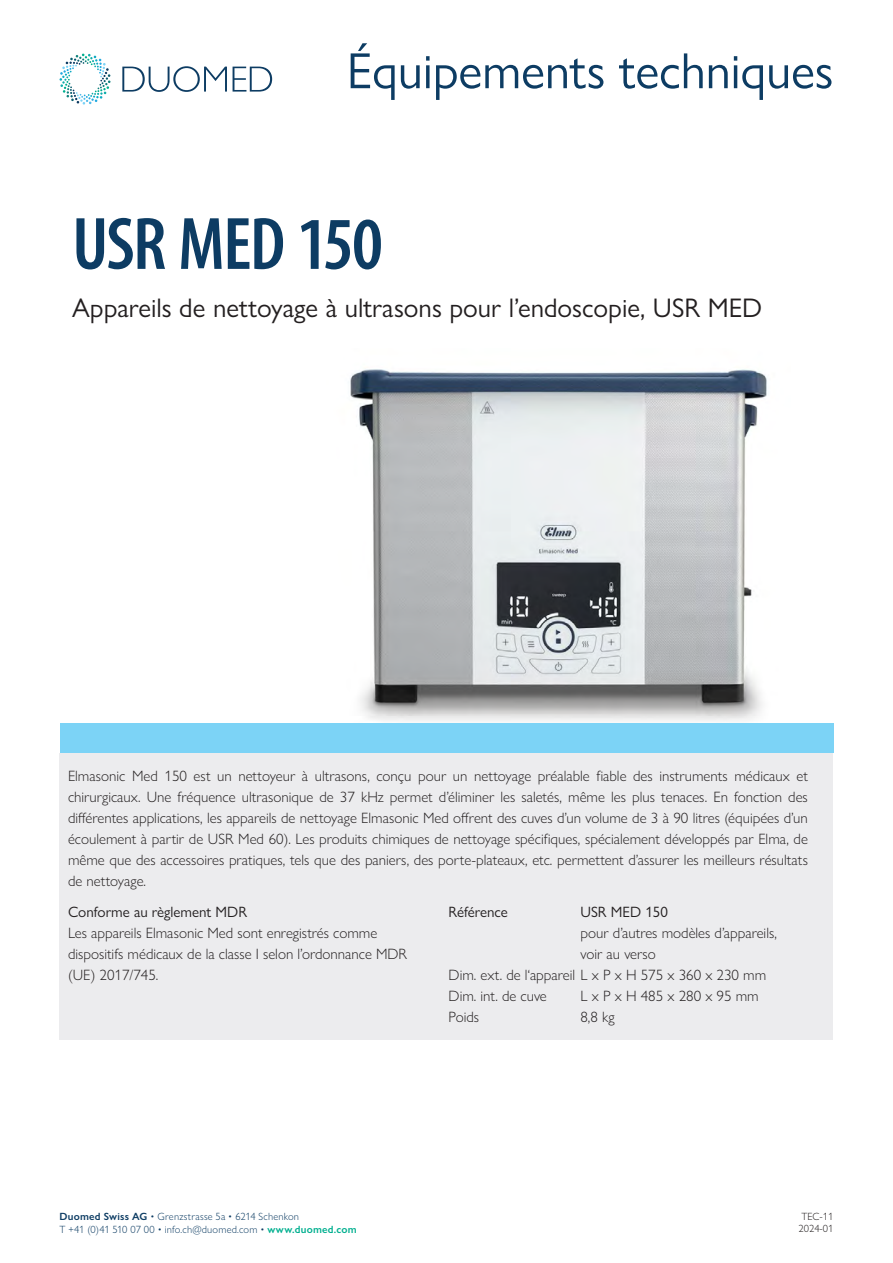
<style>
.page{position:relative;width:893px;height:1263px;background:#fff}
.page>*{position:absolute;margin:0;border:0;box-sizing:border-box;transform-origin:0 0}
.t1{font:600 condensed 75px "Myriad Pro";letter-spacing:-.02em;color:#0d3c63}
.t2{font:51px "Gill Sans Nova";letter-spacing:-.005em;color:#0d3c63}
.Titel2{font:27px "Gill Sans Nova";color:#231f20}
.Fliesstext{font:300 15px/21px "Gill Sans Nova";color:#231f20}
.Fliesstext-2{font:15px "Gill Sans Nova";color:#231f20}
.t3{font:300 10.5px/13.2px "Gill Sans Nova";letter-spacing:.02em;color:#0d3c63}
.t4{font:300 10.5px/12.6px "Gill Sans Nova";color:#231f20}
.s1{font-weight:600}
.s2{font-weight:600;color:#01af8f}
</style>
<div class="page">
<svg style="left:60px;top:54px;width:51px;height:51px"></svg>
<svg style="left:122px;top:66px;width:150px;height:26px"></svg>
<div style="left:60px;top:753px;width:773px;height:286px;background:#ececee"></div>
<img style="left:350px;top:369px;width:417px;height:352px">
<div style="left:60px;top:723px;width:773px;height:30px;background:#7cd3f6"></div>
<h2 class="t2" style="left:347px;top:40px;width:488px">Équipements techniques</h2>
<p class="t1" style="left:72px;top:198px;width:312px">USR MED 150</p>
<p class="Titel2" style="left:72px;top:292px;width:691px">Appareils de nettoyage à ultrasons pour l’endoscopie, USR MED</p>
<p class="Fliesstext" style="left:68px;top:765px;width:741px;text-align:justify">Elmasonic Med 150 est un nettoyeur à ultrasons, conçu pour un nettoyage préalable fiable des instruments médicaux et chirurgicaux. Une fréquence ultrasonique de 37 kHz permet d’éliminer les saletés, même les plus tenaces. En fonction des différentes applications, les appareils de nettoyage Elmasonic Med offrent des cuves d’un volume de 3 à 90 litres (équipées d’un écoulement à partir de USR Med 60). Les produits chimiques de nettoyage spécifiques, spécialement développés par Elma, de même que des accessoires pratiques, tels que des paniers, des porte-plateaux, etc. permettent d’assurer les meilleurs résultats de nettoyage.</p>
<p class="Fliesstext-2" style="left:68px;top:902px;width:181px">Conforme au règlement MDR</p>
<p class="Fliesstext" style="left:68px;top:922px;width:341px">Les appareils Elmasonic Med sont enregistrés comme dispositifs médicaux de la classe I selon l’ordonnance MDR (UE) 2017/745.</p>
<p class="Fliesstext-2" style="left:449px;top:902px;width:61px">Référence</p>
<p class="Fliesstext-2" style="left:580px;top:902px;width:89px">USR MED 150</p>
<p class="Fliesstext" style="left:580px;top:922px;width:198px">pour d’autres modèles d’appareils, voir au verso</p>
<p class="Fliesstext" style="left:449px;top:964px;width:319px">Dim. ext. de l‘appareil L x P x H 575 x 360 x 230 mm</p>
<p class="Fliesstext" style="left:449px;top:985px;width:100px">Dim. int. de cuve</p>
<p class="Fliesstext" style="left:580px;top:985px;width:180px">L x P x H 485 x 280 x 95 mm</p>
<p class="Fliesstext" style="left:449px;top:1006px;width:32px">Poids</p>
<p class="Fliesstext" style="left:580px;top:1006px;width:36px">8,8 kg</p>
<p class="t3" style="left:60px;top:1209px;width:299px"><span class="s1">Duomed Swiss AG</span> • Grenzstrasse 5a • 6214 Schenkon<br>T +41 (0)41 510 07 00 • info.ch@duomed.com • <span class="s2">www.duomed.com</span></p>
<p class="t4" style="left:799px;top:1209px;width:36px">TEC-11<br>2024-01</p>
</div>
